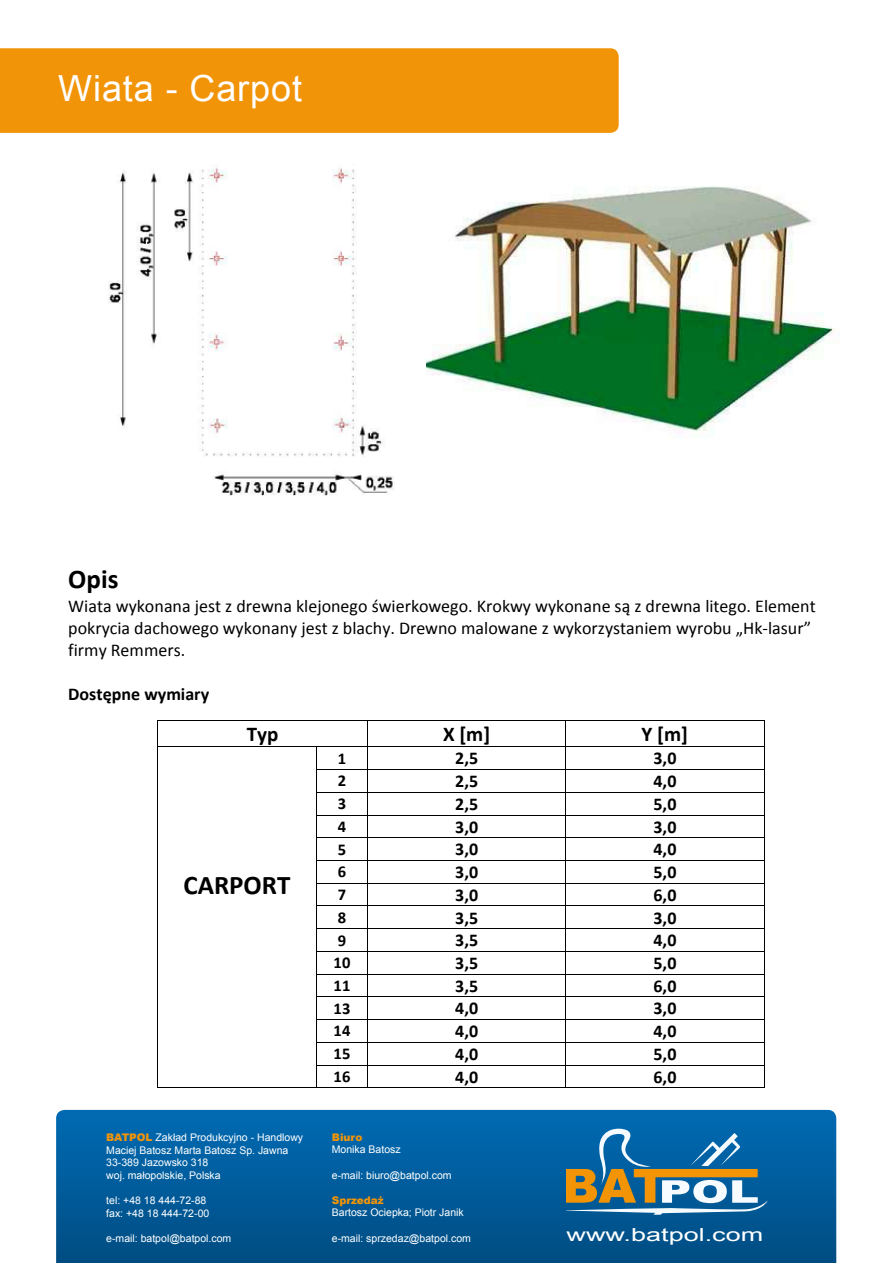
<style>
.page{position:relative;width:893px;height:1263px;background:#fff}
.page>*{position:absolute;margin:0;border:0;box-sizing:border-box;transform-origin:0 0}
.t1{font:36px "Arial";letter-spacing:.025em;color:#fff}
.t2{font:700 27px "Calibri";color:#000}
.t3{font:700 21px "Calibri";color:#000}
.t4{font:18px/22px "Calibri";color:#000}
.t5{font:700 18px "Calibri";letter-spacing:.005em;color:#000}
.t6{font:18px "Arial";color:#fff;scale:1.5 1}
.t7{font:700 16.5px "Calibri";letter-spacing:.005em;color:#000}
.t8{font:10.5px/12.6px "Arial";color:#fff}
.t9{font:900 10.5px "Arial";color:#f29408}
.s1{font-weight:900;color:#f29408}
</style>
<div class="page">
<hr style="left:158px;top:720px;width:209px;height:1px;background:#000">
<hr style="left:368px;top:720px;width:198px;height:1px;background:#000">
<hr style="left:566px;top:720px;width:198px;height:1px;background:#000">
<hr style="left:158px;top:747px;width:158px;height:1px;background:#000">
<hr style="left:317px;top:747px;width:50px;height:1px;background:#000">
<hr style="left:368px;top:747px;width:198px;height:1px;background:#000">
<hr style="left:566px;top:747px;width:198px;height:1px;background:#000">
<hr style="left:317px;top:769px;width:50px;height:1px;background:#000">
<hr style="left:368px;top:769px;width:198px;height:1px;background:#000">
<hr style="left:566px;top:769px;width:198px;height:1px;background:#000">
<hr style="left:317px;top:792px;width:50px;height:1px;background:#000">
<hr style="left:368px;top:792px;width:198px;height:1px;background:#000">
<hr style="left:566px;top:792px;width:198px;height:1px;background:#000">
<hr style="left:317px;top:815px;width:50px;height:1px;background:#000">
<hr style="left:368px;top:815px;width:198px;height:1px;background:#000">
<hr style="left:566px;top:815px;width:198px;height:1px;background:#000">
<hr style="left:317px;top:837px;width:50px;height:1px;background:#000">
<hr style="left:368px;top:837px;width:198px;height:1px;background:#000">
<hr style="left:566px;top:837px;width:198px;height:1px;background:#000">
<hr style="left:317px;top:860px;width:50px;height:1px;background:#000">
<hr style="left:368px;top:860px;width:198px;height:1px;background:#000">
<hr style="left:566px;top:860px;width:198px;height:1px;background:#000">
<hr style="left:317px;top:883px;width:50px;height:1px;background:#000">
<hr style="left:368px;top:883px;width:198px;height:1px;background:#000">
<hr style="left:566px;top:883px;width:198px;height:1px;background:#000">
<hr style="left:317px;top:905px;width:50px;height:1px;background:#000">
<hr style="left:368px;top:905px;width:198px;height:1px;background:#000">
<hr style="left:566px;top:905px;width:198px;height:1px;background:#000">
<hr style="left:317px;top:928px;width:50px;height:1px;background:#000">
<hr style="left:368px;top:928px;width:198px;height:1px;background:#000">
<hr style="left:566px;top:928px;width:198px;height:1px;background:#000">
<hr style="left:317px;top:951px;width:50px;height:1px;background:#000">
<hr style="left:368px;top:951px;width:198px;height:1px;background:#000">
<hr style="left:566px;top:951px;width:198px;height:1px;background:#000">
<hr style="left:317px;top:974px;width:50px;height:1px;background:#000">
<hr style="left:368px;top:974px;width:198px;height:1px;background:#000">
<hr style="left:566px;top:974px;width:198px;height:1px;background:#000">
<hr style="left:317px;top:996px;width:50px;height:1px;background:#000">
<hr style="left:368px;top:996px;width:198px;height:1px;background:#000">
<hr style="left:566px;top:996px;width:198px;height:1px;background:#000">
<hr style="left:317px;top:1019px;width:50px;height:1px;background:#000">
<hr style="left:368px;top:1019px;width:198px;height:1px;background:#000">
<hr style="left:566px;top:1019px;width:198px;height:1px;background:#000">
<hr style="left:317px;top:1042px;width:50px;height:1px;background:#000">
<hr style="left:368px;top:1042px;width:198px;height:1px;background:#000">
<hr style="left:566px;top:1042px;width:198px;height:1px;background:#000">
<hr style="left:317px;top:1065px;width:50px;height:1px;background:#000">
<hr style="left:368px;top:1065px;width:198px;height:1px;background:#000">
<hr style="left:566px;top:1065px;width:198px;height:1px;background:#000">
<svg style="left:157px;top:720px;width:1px;height:368px"></svg>
<hr style="left:158px;top:1087px;width:158px;height:1px;background:#000">
<svg style="left:316px;top:747px;width:1px;height:341px"></svg>
<hr style="left:317px;top:1087px;width:50px;height:1px;background:#000">
<svg style="left:367px;top:720px;width:1px;height:368px"></svg>
<hr style="left:368px;top:1087px;width:198px;height:1px;background:#000">
<hr style="left:566px;top:1087px;width:198px;height:1px;background:#000">
<svg style="left:764px;top:720px;width:1px;height:368px"></svg>
<img style="left:426px;top:186px;width:409px;height:247px">
<img style="left:108px;top:164px;width:286px;height:332px">
<svg style="left:56px;top:1110px;width:780px;height:153px;background:#005b9a"></svg>
<div style="left:0;top:48px;width:619px;height:85px;background:#f29408"></div>
<svg style="left:567px;top:1128px;width:201px;height:87px;background:#4b7f96"></svg>
<h1 class="t1" style="left:58px;top:64px;width:245px">Wiata - Carpot</h1>
<h2 class="t2" style="left:68px;top:562px;width:52px">Opis</h2>
<h3 class="t4" style="left:68px;top:595px;width:749px">Wiata wykonana jest z drewna klejonego świerkowego. Krokwy wykonane są z drewna litego. Element pokrycia dachowego wykonany jest z blachy. Drewno malowane z wykorzystaniem wyrobu „Hk-lasur” firmy Remmers.</h3>
<h3 class="t5" style="left:68px;top:683px;width:143px">Dostępne wymiary</h3>
<h3 class="t3" style="left:247px;top:720px;width:33px">Typ</h3>
<h3 class="t3" style="left:443px;top:720px;width:48px">X [m]</h3>
<h3 class="t3" style="left:642px;top:720px;width:48px">Y [m]</h3>
<h2 class="t2" style="left:183px;top:868px;width:108px">CARPORT</h2>
<p class="t8" style="left:106px;top:1131px;width:198px"><span class="s1">BATPOL</span> Zakład Produkcyjno - Handlowy<br>Maciej Batosz Marta Batosz Sp. Jawna<br>33-389 Jazowsko 318<br>woj. małopolskie, Polska</p>
<p class="t8" style="left:106px;top:1194px;width:105px">tel: +48 18 444-72-88 fax: +48 18 444-72-00</p>
<p class="t8" style="left:106px;top:1232px;width:127px">e-mail: batpol@batpol.com</p>
<h3 class="t7" style="left:338px;top:748px;width:10px">1</h3>
<h3 class="t5" style="left:455px;top:747px;width:24px">2,5</h3>
<h3 class="t5" style="left:653px;top:747px;width:24px">3,0</h3>
<h3 class="t7" style="left:338px;top:770px;width:10px">2</h3>
<h3 class="t5" style="left:455px;top:770px;width:24px">2,5</h3>
<h3 class="t5" style="left:653px;top:770px;width:24px">4,0</h3>
<h3 class="t7" style="left:338px;top:793px;width:10px">3</h3>
<h3 class="t5" style="left:455px;top:792px;width:24px">2,5</h3>
<h3 class="t5" style="left:653px;top:792px;width:24px">5,0</h3>
<h3 class="t7" style="left:338px;top:816px;width:10px">4</h3>
<h3 class="t5" style="left:455px;top:815px;width:24px">3,0</h3>
<h3 class="t5" style="left:653px;top:815px;width:24px">3,0</h3>
<h3 class="t7" style="left:338px;top:838px;width:10px">5</h3>
<h3 class="t5" style="left:455px;top:838px;width:24px">3,0</h3>
<h3 class="t5" style="left:653px;top:838px;width:24px">4,0</h3>
<h3 class="t7" style="left:338px;top:861px;width:10px">6</h3>
<h3 class="t5" style="left:455px;top:860px;width:24px">3,0</h3>
<h3 class="t5" style="left:653px;top:860px;width:24px">5,0</h3>
<h3 class="t7" style="left:338px;top:884px;width:10px">7</h3>
<h3 class="t5" style="left:455px;top:883px;width:24px">3,0</h3>
<h3 class="t5" style="left:653px;top:883px;width:24px">6,0</h3>
<h3 class="t7" style="left:338px;top:907px;width:10px">8</h3>
<h3 class="t5" style="left:455px;top:906px;width:24px">3,5</h3>
<h3 class="t5" style="left:653px;top:906px;width:24px">3,0</h3>
<h3 class="t7" style="left:338px;top:929px;width:10px">9</h3>
<h3 class="t5" style="left:455px;top:929px;width:24px">3,5</h3>
<h3 class="t5" style="left:653px;top:929px;width:24px">4,0</h3>
<h3 class="t7" style="left:334px;top:952px;width:18px">10</h3>
<h3 class="t5" style="left:455px;top:951px;width:24px">3,5</h3>
<h3 class="t5" style="left:653px;top:951px;width:24px">5,0</h3>
<h3 class="t7" style="left:334px;top:975px;width:18px">11</h3>
<h3 class="t5" style="left:455px;top:974px;width:24px">3,5</h3>
<h3 class="t5" style="left:653px;top:974px;width:24px">6,0</h3>
<h3 class="t7" style="left:334px;top:998px;width:18px">13</h3>
<h3 class="t5" style="left:455px;top:997px;width:24px">4,0</h3>
<h3 class="t5" style="left:653px;top:997px;width:24px">3,0</h3>
<h3 class="t7" style="left:334px;top:1020px;width:18px">14</h3>
<h3 class="t5" style="left:455px;top:1020px;width:24px">4,0</h3>
<h3 class="t5" style="left:653px;top:1020px;width:24px">4,0</h3>
<h3 class="t7" style="left:334px;top:1043px;width:18px">15</h3>
<h3 class="t5" style="left:455px;top:1042px;width:24px">4,0</h3>
<h3 class="t5" style="left:653px;top:1042px;width:24px">5,0</h3>
<h3 class="t7" style="left:334px;top:1066px;width:18px">16</h3>
<h3 class="t5" style="left:455px;top:1065px;width:24px">4,0</h3>
<h3 class="t5" style="left:653px;top:1065px;width:24px">6,0</h3>
<p class="t9" style="left:332px;top:1129px;width:32px">Biuro</p>
<p class="t8" style="left:332px;top:1143px;width:70px">Monika Batosz</p>
<p class="t8" style="left:332px;top:1169px;width:121px">e-mail: biuro@batpol.com</p>
<p class="t9" style="left:332px;top:1192px;width:53px">Sprzedaż</p>
<p class="t8" style="left:332px;top:1206px;width:133px">Bartosz Ociepka; Piotr Janik</p>
<p class="t8" style="left:332px;top:1232px;width:141px">e-mail: sprzedaz@batpol.com</p>
<h3 class="t6" style="left:567px;top:1223px;width:133px">www.batpol.com</h3>
</div>
